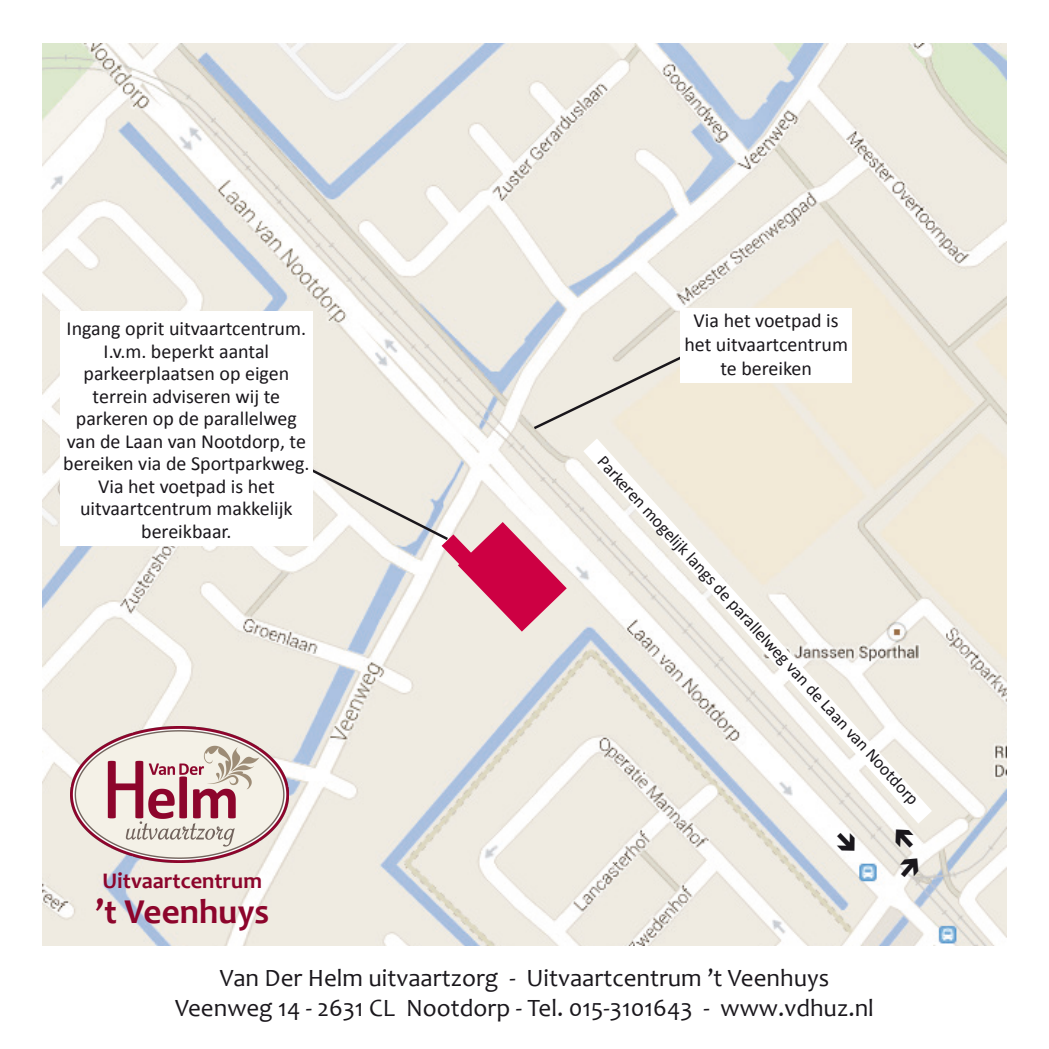
<style>
.page{position:relative;width:1049px;height:1049px;background:#fff}
.page>*{position:absolute;margin:0;border:0;box-sizing:border-box;transform-origin:0 0}
.t1{font:700 35.25px "Candara";color:#8d052c}
.t2{font:25px/30px "Candara";color:#1a171c;text-align:center}
.t3{font:700 22.5px "Candara";color:#8d052c}
.t4{font:20px/22.5px "Calibri";color:#1a171c;text-align:center}
.t5{font:17.5px "Calibri";color:#1a171c}
</style>
<div class="page">
<img style="left:43px;top:43px;width:963px;height:903px">
<svg style="left:583px;top:438px;width:349px;height:385px;fill:#efeae1"></svg>
<div style="left:60px;top:311px;width:253px;height:235px;background:#fff"></div>
<svg style="left:164px;top:351px;width:527px;height:281px"></svg>
<div style="left:680px;top:308px;width:172px;height:75px;background:#fff"></div>
<img style="left:71px;top:726px;width:218px;height:136px">
<svg style="left:832px;top:828px;width:29px;height:29px"></svg>
<svg style="left:889px;top:823px;width:35px;height:58px"></svg>
<p class="t4" style="left:63px;top:317px;width:248px">Ingang oprit uitvaartcentrum.<br>I.v.m. beperkt aantal parkeerplaatsen op eigen terrein adviseren wij te parkeren op de parallelweg van de Laan van Nootdorp, te bereiken via de Sportparkweg.<br>Via het voetpad is het uitvaartcentrum makkelijk bereikbaar.</p>
<p class="t4" style="left:684px;top:308px;width:165px;line-height:24px">Via het voetpad is het uitvaartcentrum te bereiken</p>
<p class="t5" style="left:608px;top:451px;width:467px;rotate:47deg">Parkeren mogelijk langs de parallelweg van de Laan van Nootdorp</p>
<p class="t3" style="left:103px;top:867px;width:161px">Uitvaartcentrum</p>
<h1 class="t1" style="left:95px;top:890px;width:176px">’t Veenhuys</h1>
<p class="t2" style="left:175px;top:962px;width:700px">Van Der Helm uitvaartzorg - Uitvaartcentrum ’t Veenhuys<br>Veenweg 14 - 2631 CL Nootdorp - Tel. 015-3101643 - www.vdhuz.nl</p>
</div>
